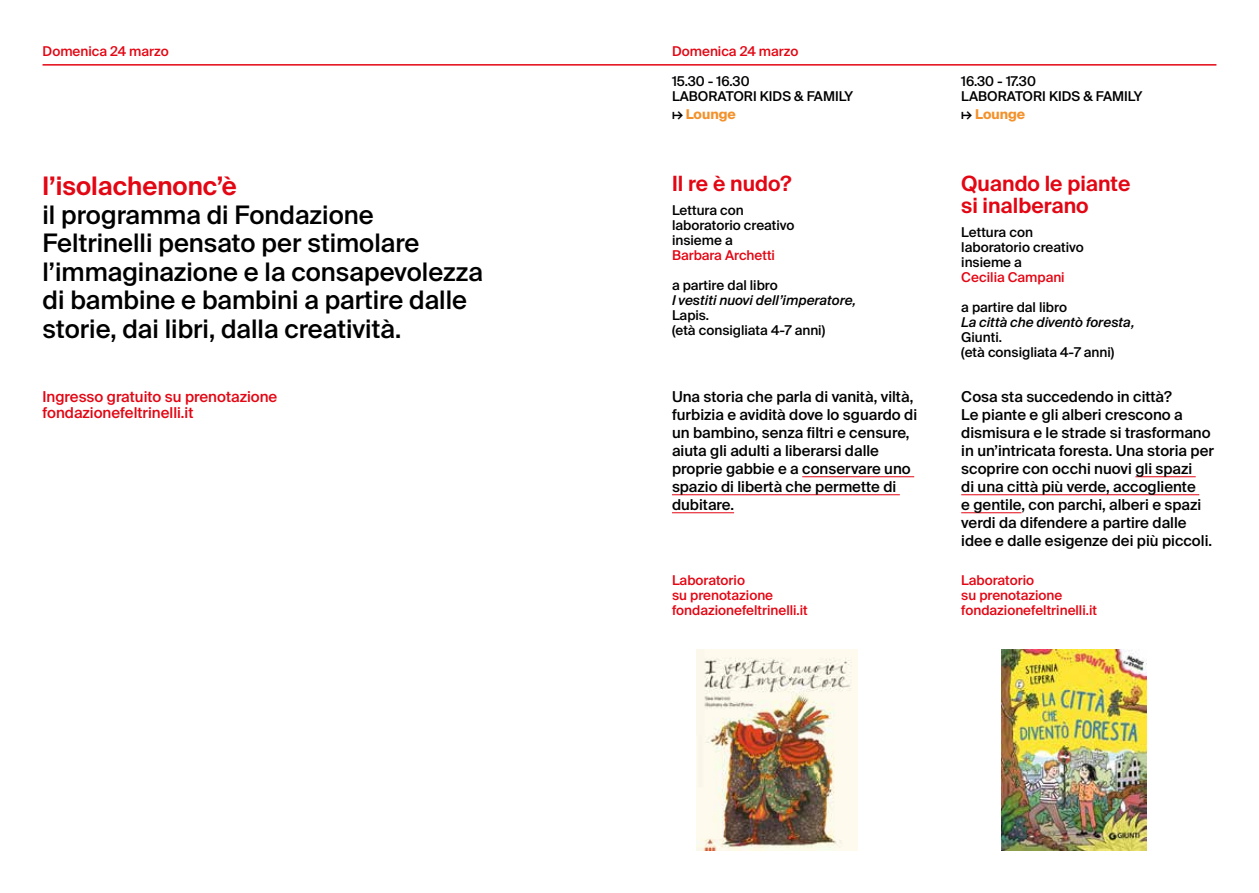
<style>
.page{position:relative;width:1259px;height:893px;background:#fff}
.page>*{position:absolute;margin:0;border:0;box-sizing:border-box;transform-origin:0 0}
.t1{font:500 25.5px/28.5px "Suisse Intl";color:#000}
.t2{font:600 25.5px "Suisse Intl";color:#e30613}
.t3{font:600 21px/22.5px "Suisse Intl";color:#e30613}
.t4{font:500 15px/18px "Suisse Intl";color:#000}
.t5{font:500 15px/16.5px "Suisse Intl";color:#e30613}
.t6{font:500 13.5px/15px "Suisse Intl";color:#000}
.t7{font:500 13.5px/15px "Suisse Intl";color:#e30613}
.t8{font:italic 500 13.5px "Suisse Intl";color:#000}
.t9{font:700 13.5px "Suisse Intl";color:#f3912b}
.s1{font-weight:500;color:#000}
</style>
<div class="page">
<hr style="left:802px;top:476px;width:112px;height:1px;background:#e30613">
<hr style="left:672px;top:494px;width:228px;height:1px;background:#e30613">
<hr style="left:672px;top:512px;width:62px;height:1px;background:#e30613">
<hr style="left:1135px;top:476px;width:60px;height:1px;background:#e30613">
<hr style="left:961px;top:494px;width:238px;height:1px;background:#e30613">
<hr style="left:961px;top:512px;width:60px;height:1px;background:#e30613">
<hr style="left:43px;top:64px;width:1173px;height:2px;background:#e30613">
<img style="left:696px;top:649px;width:161px;height:201px">
<img style="left:1001px;top:649px;width:145px;height:201px">
<p class="t7" style="left:43px;top:44px;width:128px">Domenica 24 marzo</p>
<p class="t7" style="left:672px;top:44px;width:128px">Domenica 24 marzo</p>
<p class="t6" style="left:672px;top:74px;width:183px">15.30 - 16.30<br>LABORATORI KIDS &amp; FAMILY</p>
<p class="t9" style="left:672px;top:106px;width:65px"><span class="s1">↦</span> Lounge</p>
<p class="t6" style="left:961px;top:74px;width:183px">16.30 - 17.30<br>LABORATORI KIDS &amp; FAMILY</p>
<p class="t9" style="left:961px;top:106px;width:66px"><span class="s1">↦</span> Lounge</p>
<h1 class="t2" style="left:43px;top:171px;width:196px">l’isolachenonc’è</h1>
<h1 class="t1" style="left:43px;top:201px;width:442px">il programma di Fondazione Feltrinelli pensato per stimolare l’immaginazione e la consapevolezza di bambine e bambini a partire dalle storie, dai libri, dalla creatività.</h1>
<h2 class="t3" style="left:672px;top:172px;width:121px">Il re è nudo?</h2>
<p class="t6" style="left:672px;top:203px;width:124px">Lettura con laboratorio creativo insieme a</p>
<p class="t7" style="left:672px;top:248px;width:105px">Barbara Archetti</p>
<p class="t6" style="left:672px;top:278px;width:107px">a partire dal libro</p>
<p class="t8" style="left:672px;top:292px;width:186px">I vestiti nuovi dell’imperatore,</p>
<p class="t6" style="left:672px;top:308px;width:155px">Lapis.<br>(età consigliata 4-7 anni)</p>
<h2 class="t3" style="left:961px;top:172px;width:171px">Quando le piante si inalberano</h2>
<p class="t6" style="left:961px;top:225px;width:124px">Lettura con laboratorio creativo insieme a</p>
<p class="t7" style="left:961px;top:270px;width:105px">Cecilia Campani</p>
<p class="t6" style="left:961px;top:300px;width:107px">a partire dal libro</p>
<p class="t8" style="left:961px;top:315px;width:175px">La città che diventò foresta,</p>
<p class="t6" style="left:961px;top:330px;width:155px">Giunti.<br>(età consigliata 4-7 anni)</p>
<p class="t5" style="left:43px;top:388px;width:236px">Ingresso gratuito su prenotazione fondazionefeltrinelli.it</p>
<p class="t4" style="left:672px;top:387px;width:247px">Una storia che parla di vanità, viltà, furbizia e avidità dove lo sguardo di un bambino, senza filtri e censure, aiuta gli adulti a liberarsi dalle proprie gabbie e a conservare uno spazio di libertà che permette di dubitare.</p>
<p class="t4" style="left:961px;top:387px;width:254px">Cosa sta succedendo in città?<br>Le piante e gli alberi crescono a dismisura e le strade si trasformano in un’intricata foresta. Una storia per scoprire con occhi nuovi gli spazi<br>di una città più verde, accogliente<br>e gentile, con parchi, alberi e spazi verdi da difendere a partire dalle idee e dalle esigenze dei più piccoli.</p>
<p class="t7" style="left:672px;top:573px;width:137px">Laboratorio<br>su prenotazione fondazionefeltrinelli.it</p>
<p class="t7" style="left:961px;top:573px;width:137px">Laboratorio<br>su prenotazione fondazionefeltrinelli.it</p>
</div>
